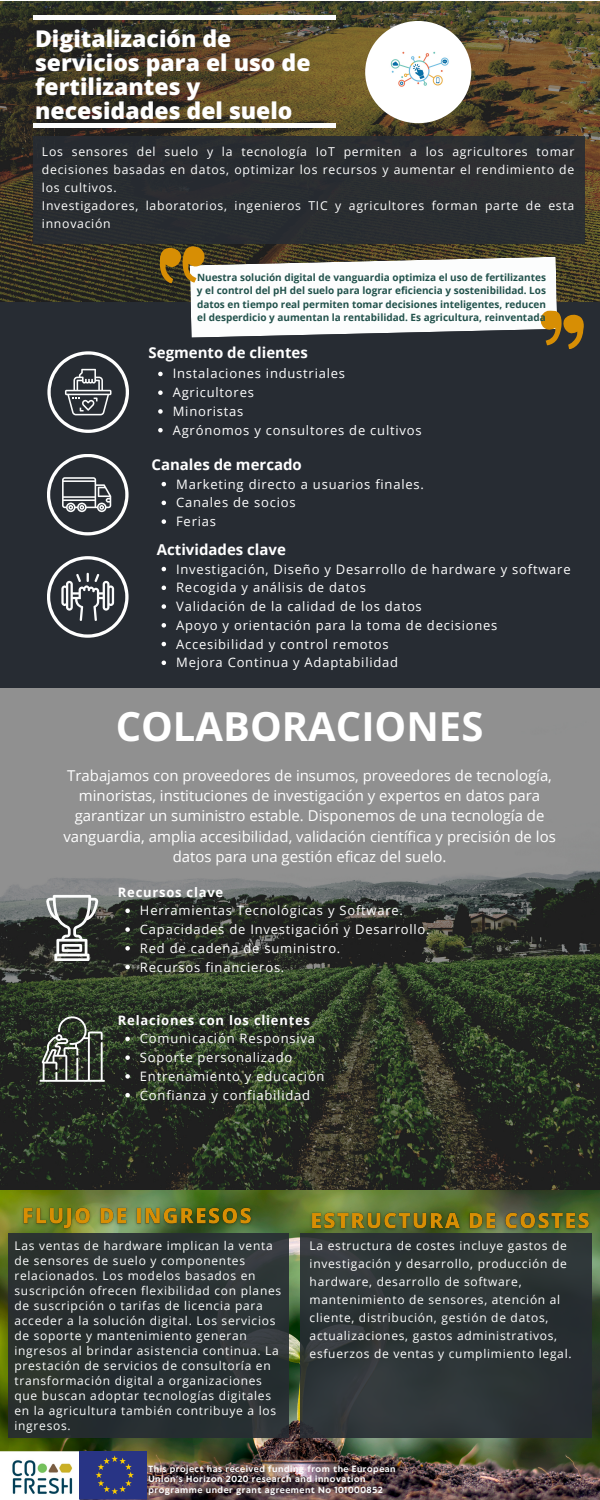
<style>
.page{position:relative;width:600px;height:1500px;background:#fff}
.page>*{position:absolute;margin:0;border:0;box-sizing:border-box;transform-origin:0 0}
.t1{font:700 40px "Open Sans";color:#fff}
.t2{font:800 23px/24px "Open Sans";color:#fff}
.t3{font:700 15px "Open Sans";color:#fff}
.t4{font:14.9px/20.2px "Open Sans";color:#fff;text-align:center}
.t5{font:700 13.7px "Arimo";letter-spacing:.06em;color:#fff}
.t6{font:13px "Open Sans";letter-spacing:.06em;color:#fff}
.t7{font:700 13px "Open Sans";letter-spacing:.06em;color:#fff}
.t8{font:12.2px/18px "Open Sans";letter-spacing:.06em;color:#fff;text-align:justify}
.t9{font:12px/15px "Open Sans";letter-spacing:.06em;color:#fcfdfd}
.t10{font:12px/18px "Open Sans";letter-spacing:.06em;color:#fff}
.t11{font:700 10px/13.5px "Open Sans";color:#22524c;text-align:justify}
.t12{font:700 8.4px/10.4px "Klein Text";letter-spacing:.06em;color:#fcfdfd}
</style>
<div class="page">
<img style="left:0;top:2px;width:600px;height:300px">
<div style="left:33px;top:123px;width:302px;height:5px;background:#fcfdfd"></div>
<hr style="left:33px;top:15px;width:302px;height:4px;background:#fcfdfd">
<img style="left:0;top:688px;width:600px;height:503px">
<img style="left:0;top:1191px;width:600px;height:309px">
<div style="left:365px;top:21px;width:106px;height:102px;background:#fff;border-radius:50%"></div>
<svg style="left:39px;top:1016px;width:66px;height:66px"></svg>
<svg style="left:46px;top:895px;width:52px;height:66px"></svg>
<img style="left:0;top:1452px;width:146px;height:48px">
<div style="left:8px;top:1233px;width:281px;height:204px;background:#272c33"></div>
<div style="left:0;top:302px;width:600px;height:386px;background:#272c33"></div>
<svg style="left:158px;top:246px;width:427px;height:103px"></svg>
<svg style="left:47px;top:454px;width:82px;height:81px"></svg>
<svg style="left:47px;top:556px;width:82px;height:82px"></svg>
<svg style="left:47px;top:351px;width:82px;height:82px"></svg>
<div style="left:33px;top:137px;width:552px;height:107px;background:#272c33"></div>
<div style="left:300px;top:1233px;width:292px;height:204px;background:#2e3536"></div>
<img style="left:390px;top:51px;width:59px;height:36px">
<svg style="left:125px;top:909px;width:5px;height:4px"></svg>
<svg style="left:125px;top:927px;width:5px;height:5px"></svg>
<svg style="left:125px;top:946px;width:5px;height:5px"></svg>
<svg style="left:125px;top:965px;width:5px;height:4px"></svg>
<img style="left:18px;top:1201px;width:240px;height:35px">
<svg style="left:162px;top:567px;width:4px;height:4px"></svg>
<svg style="left:162px;top:586px;width:4px;height:4px"></svg>
<svg style="left:162px;top:604px;width:4px;height:5px"></svg>
<svg style="left:162px;top:623px;width:4px;height:5px"></svg>
<svg style="left:162px;top:642px;width:4px;height:4px"></svg>
<svg style="left:162px;top:661px;width:4px;height:4px"></svg>
<svg style="left:158px;top:372px;width:5px;height:4px"></svg>
<svg style="left:158px;top:390px;width:5px;height:5px"></svg>
<svg style="left:158px;top:409px;width:5px;height:5px"></svg>
<svg style="left:158px;top:428px;width:5px;height:4px"></svg>
<svg style="left:162px;top:482px;width:4px;height:4px"></svg>
<svg style="left:162px;top:501px;width:4px;height:4px"></svg>
<svg style="left:162px;top:519px;width:4px;height:5px"></svg>
<img style="left:307px;top:1206px;width:288px;height:30px">
<svg style="left:125px;top:1037px;width:5px;height:4px"></svg>
<svg style="left:125px;top:1055px;width:5px;height:5px"></svg>
<svg style="left:125px;top:1074px;width:5px;height:5px"></svg>
<svg style="left:125px;top:1093px;width:5px;height:4px"></svg>
<p class="t2" style="left:35px;top:26px;width:277px">Digitalización de servicios para el uso de fertilizantes y necesidades del suelo</p>
<p class="t8" style="left:42px;top:143px;width:534px">Los sensores del suelo y la tecnología IoT permiten a los agricultores tomar decisiones basadas en datos, optimizar los recursos y aumentar el rendimiento de los cultivos.</p>
<p class="t8" style="left:42px;top:197px;width:534px">Investigadores, laboratorios, ingenieros TIC y agricultores forman parte de esta innovación</p>
<p class="t11" style="left:197px;top:270px;width:351px">Nuestra solución digital de vanguardia optimiza el uso de fertilizantes y el control del pH del suelo para lograr eficiencia y sostenibilidad. Los datos en tiempo real permiten tomar decisiones inteligentes, reducen el desperdicio y aumentan la rentabilidad. Es agricultura, reinventada</p>
<p class="t3" style="left:149px;top:342px;width:161px">Segmento de clientes</p>
<p class="t6" style="left:173px;top:365px;width:174px">Instalaciones industriales</p>
<p class="t6" style="left:173px;top:383px;width:83px">Agricultores</p>
<p class="t6" style="left:173px;top:402px;width:72px">Minoristas</p>
<p class="t6" style="left:173px;top:421px;width:250px">Agrónomos y consultores de cultivos</p>
<p class="t3" style="left:151px;top:454px;width:152px">Canales de mercado</p>
<p class="t6" style="left:176px;top:475px;width:249px">Marketing directo a usuarios finales.</p>
<p class="t6" style="left:176px;top:493px;width:121px">Canales de socios</p>
<p class="t6" style="left:176px;top:512px;width:41px">Ferias</p>
<p class="t3" style="left:157px;top:538px;width:131px">Actividades clave</p>
<p class="t6" style="left:176px;top:560px;width:396px">Investigación, Diseño y Desarrollo de hardware y software</p>
<p class="t6" style="left:176px;top:578px;width:191px">Recogida y análisis de datos</p>
<p class="t6" style="left:176px;top:597px;width:247px">Validación de la calidad de los datos</p>
<p class="t6" style="left:176px;top:616px;width:323px">Apoyo y orientación para la toma de decisiones</p>
<p class="t6" style="left:176px;top:635px;width:214px">Accesibilidad y control remotos</p>
<p class="t6" style="left:176px;top:653px;width:224px">Mejora Continua y Adaptabilidad</p>
<p class="t5" style="left:164px;top:573px;width:72px">Strengths</p>
<p class="t1" style="left:116px;top:699px;width:369px">COLABORACIONES</p>
<p class="t4" style="left:63px;top:765px;width:494px">Trabajamos con proveedores de insumos, proveedores de tecnología, minoristas, instituciones de investigación y expertos en datos para garantizar un suministro estable. Disponemos de una tecnología de vanguardia, amplia accesibilidad, validación científica y precisión de los datos para una gestión eficaz del suelo.</p>
<p class="t7" style="left:118px;top:883px;width:107px">Recursos clave</p>
<p class="t6" style="left:140px;top:901px;width:265px">Herramientas Tecnológicas y Software.</p>
<p class="t6" style="left:140px;top:920px;width:291px">Capacidades de Investigación y Desarrollo.</p>
<p class="t6" style="left:140px;top:939px;width:202px">Red de cadena de suministro.</p>
<p class="t6" style="left:140px;top:958px;width:146px">Recursos financieros.</p>
<p class="t7" style="left:118px;top:1011px;width:194px">Relaciones con los clientes</p>
<p class="t6" style="left:140px;top:1030px;width:177px">Comunicación Responsiva</p>
<p class="t6" style="left:140px;top:1048px;width:154px">Soporte personalizado</p>
<p class="t6" style="left:140px;top:1067px;width:186px">Entrenamiento y educación</p>
<p class="t6" style="left:140px;top:1086px;width:172px">Confianza y confiabilidad</p>
<p class="t9" style="left:14px;top:1238px;width:268px">Las ventas de hardware implican la venta de sensores de suelo y componentes relacionados. Los modelos basados en suscripción ofrecen flexibilidad con planes de suscripción o tarifas de licencia para acceder a la solución digital. Los servicios de soporte y mantenimiento generan ingresos al brindar asistencia continua. La prestación de servicios de consultoría en transformación digital a organizaciones que buscan adoptar tecnologías digitales en la agricultura también contribuye a los ingresos.</p>
<p class="t10" style="left:310px;top:1236px;width:264px">La estructura de costes incluye gastos de investigación y desarrollo, producción de hardware, desarrollo de software, mantenimiento de sensores, atención al cliente, distribución, gestión de datos, actualizaciones, gastos administrativos, esfuerzos de ventas y cumplimiento legal.</p>
<p class="t12" style="left:149px;top:1464px;width:249px">This project has received funding from the European<br>Union’s Horizon 2020 research and innovation programme under grant agreement No 101000852</p>
</div>
